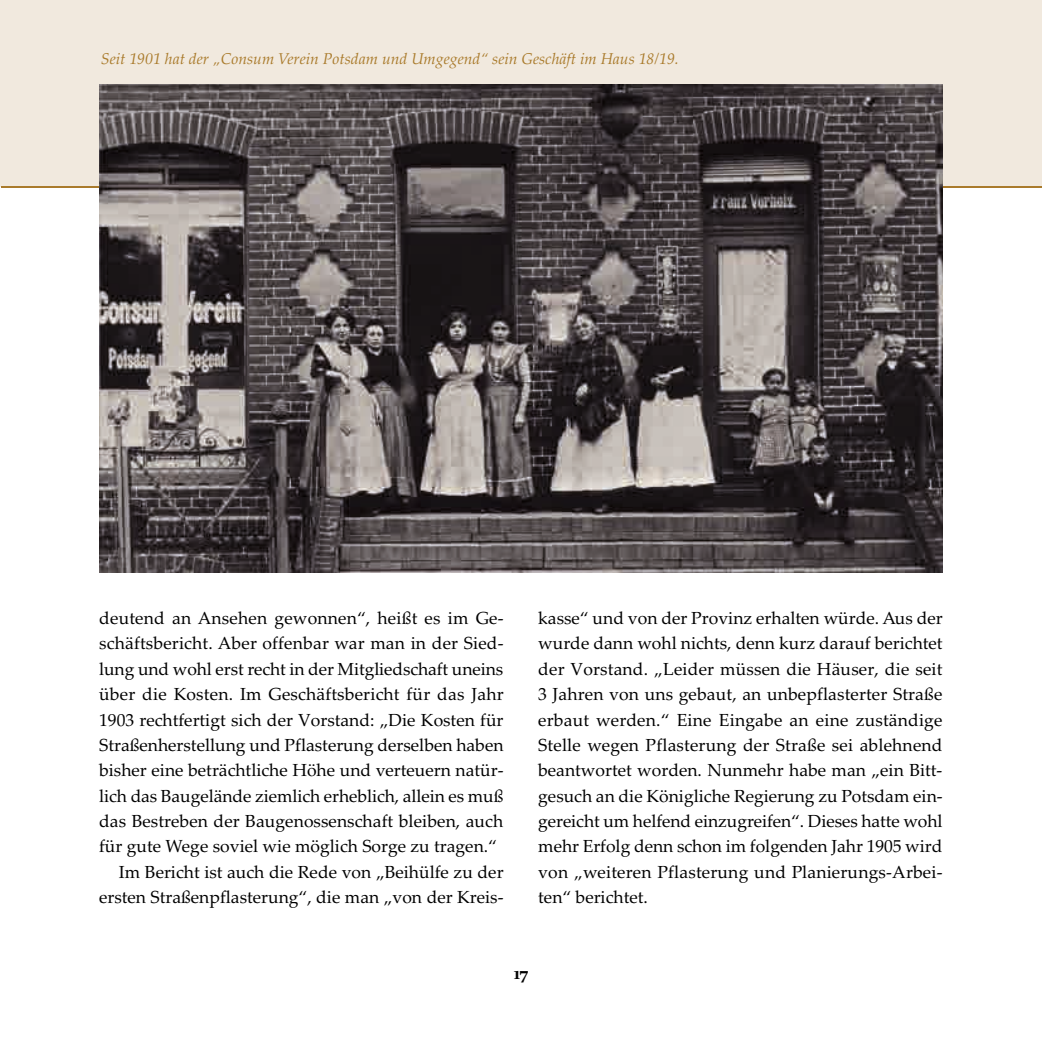
<style>
.page{position:relative;width:1042px;height:1042px;background:#fff}
.page>*{position:absolute;margin:0;border:0;box-sizing:border-box;transform-origin:0 0}
.t1{font:17.5px/25.4px "Palatino Linotype";color:#000;text-align:justify}
.t2{font:700 17.5px "Constantia";color:#000}
.t3{font:italic 15.75px "Palatino Linotype";color:#aa7b2c}
</style>
<div class="page">
<div style="left:1px;top:0;width:1041px;height:186px;background:#f1e9de"></div>
<hr style="left:1px;top:186px;width:1041px;height:2px;background:#aa7b2c">
<img style="left:99px;top:84px;width:844px;height:489px">
<p class="t3" style="left:101px;top:50px;width:579px">Seit 1901 hat der „Consum Verein Potsdam und Umgegend“ sein Geschäft im Haus 18/19.</p>
<p class="t1" style="left:99px;top:605px;width:406px">deutend an Ansehen gewonnen“, heißt es im Ge-</p>
<p class="t1" style="left:99px;top:631px;width:406px">schäftsbericht. Aber offenbar war man in der Sied-</p>
<p class="t1" style="left:99px;top:656px;width:405px">lung und wohl erst recht in der Mitgliedschaft uneins</p>
<p class="t1" style="left:99px;top:681px;width:406px">über die Kosten. Im Geschäftsbericht für das Jahr</p>
<p class="t1" style="left:99px;top:707px;width:406px">1903 rechtfertigt sich der Vorstand: „Die Kosten für</p>
<p class="t1" style="left:99px;top:732px;width:406px">Straßenherstellung und Pflasterung derselben haben</p>
<p class="t1" style="left:99px;top:757px;width:406px">bisher eine beträchtliche Höhe und verteuern natür-</p>
<p class="t1" style="left:99px;top:783px;width:406px">lich das Baugelände ziemlich erheblich, allein es muß</p>
<p class="t1" style="left:99px;top:808px;width:406px">das Bestreben der Baugenossenschaft bleiben, auch</p>
<p class="t1" style="left:99px;top:834px;width:399px">für gute Wege soviel wie möglich Sorge zu tragen.“</p>
<p class="t1" style="left:119px;top:859px;width:386px">Im Bericht ist auch die Rede von „Beihülfe zu der</p>
<p class="t1" style="left:99px;top:884px;width:406px">ersten Straßenpflasterung“, die man „von der Kreis-</p>
<p class="t1" style="left:538px;top:605px;width:406px">kasse“ und von der Provinz erhalten würde. Aus der wurde dann wohl nichts, denn kurz darauf berichtet der Vorstand. „Leider müssen die Häuser, die seit 3 Jahren von uns gebaut, an unbepflasterter Straße erbaut werden.“ Eine Eingabe an eine zuständige Stelle wegen Pflasterung der Straße sei ablehnend beantwortet worden. Nunmehr habe man „ein Bitt&shy;gesuch an die Königliche Regierung zu Potsdam ein&shy;gereicht um helfend einzugreifen“. Dieses hatte wohl mehr Erfolg denn schon im folgenden Jahr 1905 wird von „weiteren Pflasterung und Planierungs-Arbei&shy;ten“ berichtet.</p>
<p class="t2" style="left:514px;top:963px;width:16px">17</p>
</div>
